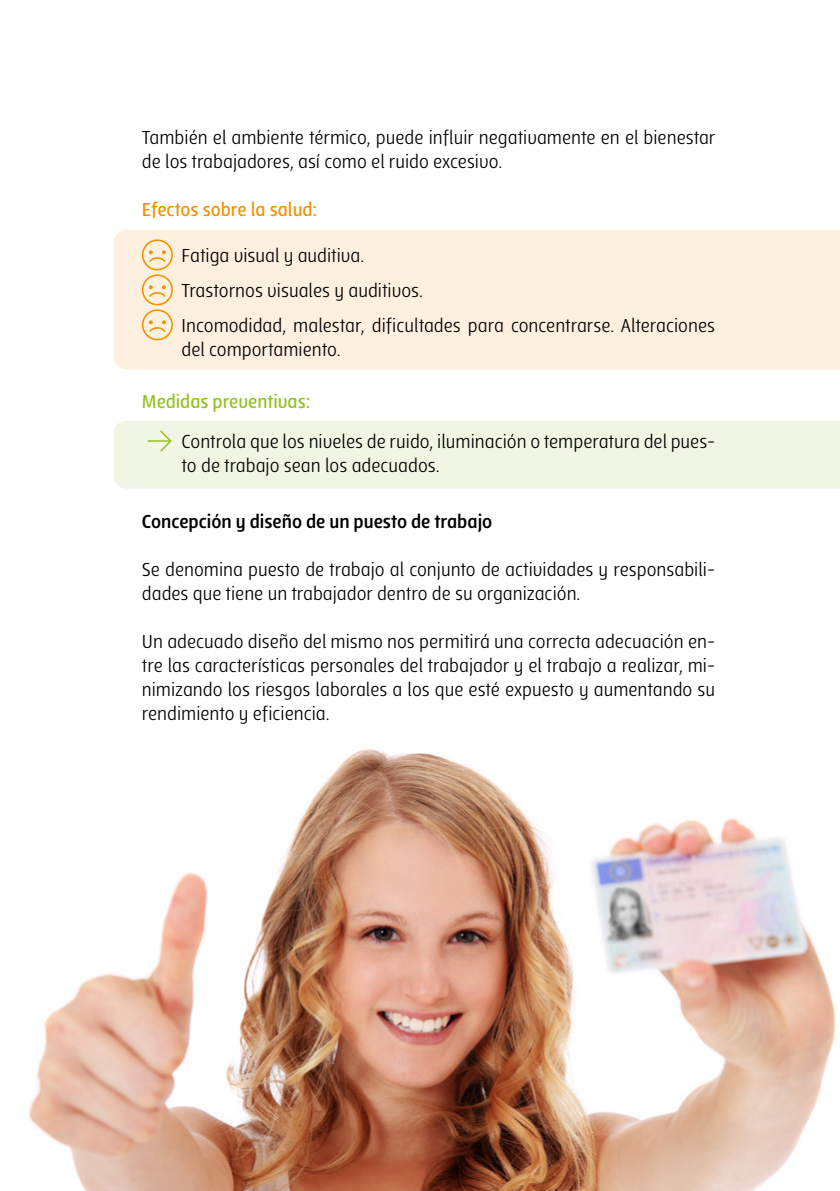
<style>
.page{position:relative;width:840px;height:1191px;background:#fff}
.page>*{position:absolute;margin:0;border:0;box-sizing:border-box;transform-origin:0 0}
.t1{font:20px/24px "Lolita";color:#000}
.t2{font:700 20px "Lolita";color:#000}
.t3{font:600 20px "Lolita";color:#f39200}
.t4{font:600 20px "Lolita";color:#95c11f}
</style>
<div class="page">
<img style="left:29px;top:749px;width:807px;height:442px">
<div style="left:113px;top:230px;width:726px;height:139px;background:#fef0de"></div>
<div style="left:113px;top:420px;width:726px;height:69px;background:#f1f6e4"></div>
<svg style="left:142px;top:239px;width:31px;height:101px;background:#fbdeb4"></svg>
<svg style="left:147px;top:430px;width:24px;height:21px"></svg>
<p class="t1" style="left:142px;top:125px;width:574px">También el ambiente térmico, puede influir negativamente en el bienestar de los trabajadores, así como el ruido excesivo.</p>
<p class="t3" style="left:142px;top:198px;width:177px">Efectos sobre la salud:</p>
<p class="t1" style="left:181px;top:238px;width:534px;line-height:35px">Fatiga visual y auditiva.<br>Trastornos visuales y auditivos.<br>Incomodidad, malestar, dificultades para concentrarse. Alteraciones</p>
<p class="t1" style="left:181px;top:337px;width:160px">del comportamiento.</p>
<p class="t4" style="left:142px;top:390px;width:170px">Medidas preventivas:</p>
<p class="t1" style="left:181px;top:428px;width:534px">Controla que los niveles de ruido, iluminación o temperatura del pues&shy;to de trabajo sean los adecuados.</p>
<p class="t2" style="left:142px;top:510px;width:352px">Concepción y diseño de un puesto de trabajo</p>
<p class="t1" style="left:142px;top:557px;width:574px">Se denomina puesto de trabajo al conjunto de actividades y responsabili&shy;dades que tiene un trabajador dentro de su organización.</p>
<p class="t1" style="left:142px;top:629px;width:574px;text-align:justify">Un adecuado diseño del mismo nos permitirá una correcta adecuación en&shy;tre las características personales del trabajador y el trabajo a realizar, mi&shy;nimizando los riesgos laborales a los que esté expuesto y aumentando su rendimiento y eficiencia.</p>
</div>
